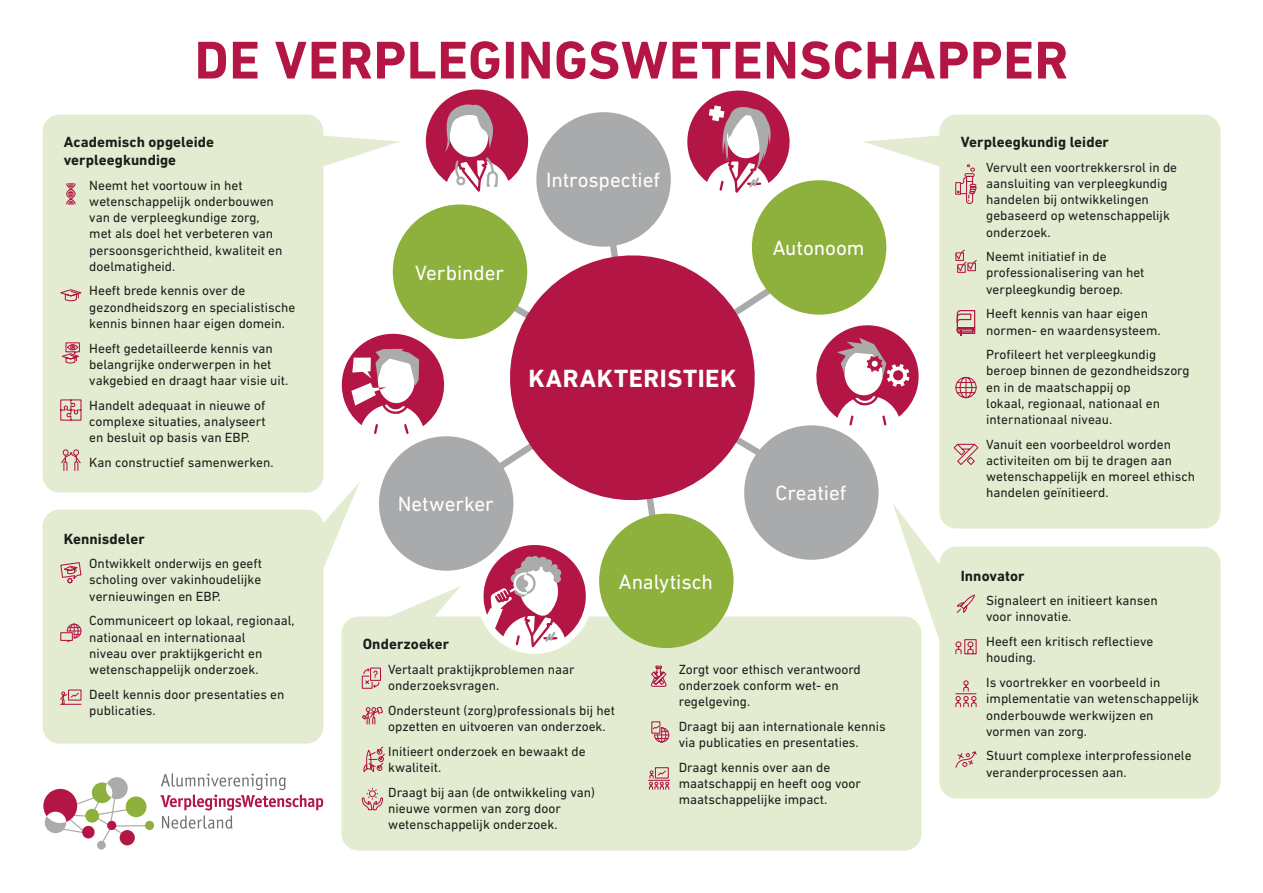
<style>
.page{position:relative;width:1263px;height:893px;background:#fff}
.page>*{position:absolute;margin:0;border:0;box-sizing:border-box;transform-origin:0 0}
.Titel{font:700 54px "DIN Next LT Pro";letter-spacing:.015em;color:#b31644}
.matrix_titel{font:700 25.35px "DIN Next LT Pro";letter-spacing:.025em;color:#fff}
.Matrix{font:21px "DIN Next LT Pro";letter-spacing:-.005em;color:#fff}
.Subtitels{font:700 15px/18px "DIN Next LT Pro";letter-spacing:.005em;color:#1d1d1b}
.opsommeling{font:13.5px/16.2px "DIN Next LT Pro";color:#1d1d1b}
</style>
<div class="page">
<div style="left:43px;top:115px;width:280px;height:378px;background:#e3ecd0;border-radius:17px"></div>
<div style="left:939px;top:115px;width:281px;height:414px;background:#e3ecd0;border-radius:17px"></div>
<div style="left:939px;top:547px;width:281px;height:252px;background:#e3ecd0;border-radius:17px"></div>
<div style="left:341px;top:617px;width:580px;height:234px;background:#e3ecd0;border-radius:17px"></div>
<div style="left:43px;top:510px;width:280px;height:234px;background:#e3ecd0;border-radius:17px"></div>
<div style="left:63px;top:449px;width:6px;height:7px;border:1px solid #b31644;border-radius:50%"></div>
<svg style="left:61px;top:451px;width:20px;height:20px"></svg>
<div style="left:73px;top:449px;width:6px;height:7px;border:1px solid #b31644;border-radius:50%"></div>
<svg style="left:60px;top:399px;width:22px;height:22px"></svg>
<svg style="left:61px;top:342px;width:19px;height:21px"></svg>
<svg style="left:66px;top:183px;width:10px;height:22px"></svg>
<svg style="left:60px;top:289px;width:22px;height:12px"></svg>
<svg style="left:60px;top:689px;width:22px;height:16px"></svg>
<svg style="left:60px;top:623px;width:22px;height:20px"></svg>
<svg style="left:60px;top:562px;width:22px;height:22px"></svg>
<hr style="left:115px;top:825px;width:33px;height:2px;background:#aaabab">
<div style="left:126px;top:796px;width:21px;height:21px;background:#8db13c;border-radius:50%"></div>
<div style="left:145px;top:821px;width:9px;height:9px;background:#8db13c;border-radius:50%"></div>
<div style="left:120px;top:830px;width:15px;height:15px;background:#b31645;border-radius:50%"></div>
<div style="left:97px;top:841px;width:9px;height:8px;background:#aaabab;border-radius:50%"></div>
<svg style="left:43px;top:777px;width:86px;height:66px"></svg>
<svg style="left:161px;top:773px;width:162px;height:56px"></svg>
<svg style="left:495px;top:241px;width:274px;height:274px;fill:#b31644"></svg>
<div style="left:393px;top:204px;width:134px;height:135px;background:#8db13c;border-radius:50%"></div>
<div style="left:744px;top:425px;width:135px;height:135px;background:#a9aaab;border-radius:50%"></div>
<div style="left:379px;top:436px;width:134px;height:135px;background:#a9aaab;border-radius:50%"></div>
<div style="left:752px;top:180px;width:134px;height:135px;background:#8db13c;border-radius:50%"></div>
<div style="left:599px;top:514px;width:134px;height:134px;background:#8db13c;border-radius:50%"></div>
<div style="left:536px;top:112px;width:135px;height:135px;background:#a9aaab;border-radius:50%"></div>
<svg style="left:812px;top:325px;width:107px;height:102px"></svg>
<svg style="left:425px;top:89px;width:104px;height:103px"></svg>
<svg style="left:341px;top:328px;width:107px;height:106px"></svg>
<svg style="left:687px;top:90px;width:106px;height:108px"></svg>
<svg style="left:478px;top:540px;width:112px;height:112px"></svg>
<svg style="left:956px;top:595px;width:20px;height:18px"></svg>
<svg style="left:955px;top:751px;width:22px;height:17px"></svg>
<svg style="left:955px;top:639px;width:22px;height:16px"></svg>
<svg style="left:955px;top:680px;width:22px;height:28px"></svg>
<svg style="left:955px;top:376px;width:22px;height:23px"></svg>
<svg style="left:953px;top:443px;width:26px;height:22px"></svg>
<svg style="left:955px;top:249px;width:22px;height:24px"></svg>
<svg style="left:955px;top:164px;width:22px;height:40px"></svg>
<svg style="left:956px;top:310px;width:20px;height:25px"></svg>
<svg style="left:650px;top:665px;width:17px;height:22px"></svg>
<svg style="left:362px;top:706px;width:21px;height:19px"></svg>
<svg style="left:361px;top:667px;width:20px;height:22px"></svg>
<svg style="left:361px;top:787px;width:22px;height:24px"></svg>
<svg style="left:651px;top:721px;width:19px;height:22px"></svg>
<svg style="left:363px;top:746px;width:22px;height:26px"></svg>
<svg style="left:648px;top:767px;width:23px;height:23px"></svg>
<svg style="left:387px;top:586px;width:74px;height:31px"></svg>
<svg style="left:323px;top:135px;width:76px;height:34px"></svg>
<svg style="left:864px;top:135px;width:76px;height:34px"></svg>
<svg style="left:316px;top:482px;width:44px;height:101px"></svg>
<svg style="left:892px;top:503px;width:49px;height:139px"></svg>
<p class="Titel" style="left:195px;top:29px;width:875px">DE VERPLEGINGSWETENSCHAPPER</p>
<p class="Subtitels" style="left:64px;top:133px;width:152px">Academisch opgeleide verpleegkundige</p>
<p class="opsommeling" style="left:89px;top:177px;width:195px">Neemt het voortouw in het wetenschappelijk onderbouwen van de verpleegkundige zorg, met als doel het verbeteren van persoonsgerichtheid, kwaliteit en doelmatigheid.</p>
<p class="opsommeling" style="left:89px;top:283px;width:208px">Heeft brede kennis over de gezondheidszorg en specialistische kennis binnen haar eigen domein.</p>
<p class="opsommeling" style="left:89px;top:340px;width:201px">Heeft gedetailleerde kennis van belangrijke onderwerpen in het vakgebied en draagt haar visie uit.</p>
<p class="opsommeling" style="left:89px;top:397px;width:178px;text-align:justify">Handelt adequaat in nieuwe of complexe situaties, analyseert en besluit op basis van EBP.</p>
<p class="opsommeling" style="left:89px;top:454px;width:186px">Kan constructief samenwerken.</p>
<p class="Subtitels" style="left:64px;top:529px;width:83px">Kennisdeler</p>
<p class="opsommeling" style="left:89px;top:555px;width:174px;text-align:justify">Ontwikkelt onderwijs en geeft scholing over vakinhoudelijke vernieuwingen en EBP.</p>
<p class="opsommeling" style="left:89px;top:612px;width:207px">Communiceert op lokaal, regionaal, nationaal en internationaal<br>niveau over praktijkgericht en wetenschappelijk onderzoek.</p>
<p class="opsommeling" style="left:89px;top:686px;width:197px">Deelt kennis door presentaties en publicaties.</p>
<p class="Matrix" style="left:415px;top:260px;width:90px">Verbinder</p>
<p class="Matrix" style="left:546px;top:168px;width:115px">Introspectief</p>
<p class="matrix_titel" style="left:528px;top:364px;width:209px">KARAKTERISTIEK</p>
<p class="Matrix" style="left:773px;top:236px;width:93px">Autonoom</p>
<p class="Matrix" style="left:398px;top:492px;width:98px">Netwerker</p>
<p class="Matrix" style="left:619px;top:569px;width:96px">Analytisch</p>
<p class="Matrix" style="left:775px;top:481px;width:72px">Creatief</p>
<p class="Subtitels" style="left:363px;top:635px;width:88px">Onderzoeker</p>
<p class="opsommeling" style="left:388px;top:661px;width:188px">Vertaalt praktijkproblemen naar onderzoeksvragen.</p>
<p class="opsommeling" style="left:388px;top:702px;width:228px">Ondersteunt (zorg)professionals bij het opzetten en uitvoeren van onderzoek.</p>
<p class="opsommeling" style="left:388px;top:743px;width:199px">Initieert onderzoek en bewaakt de kwaliteit.</p>
<p class="opsommeling" style="left:388px;top:784px;width:208px">Draagt bij aan (de ontwikkeling van) nieuwe vormen van zorg door wetenschappelijk onderzoek.</p>
<p class="opsommeling" style="left:679px;top:661px;width:184px">Zorgt voor ethisch verantwoord onderzoek conform wet- en regelgeving.</p>
<p class="opsommeling" style="left:679px;top:718px;width:208px">Draagt bij aan internationale kennis via publicaties en presentaties.</p>
<p class="opsommeling" style="left:679px;top:759px;width:184px">Draagt kennis over aan de maatschappij en heeft oog voor maatschappelijke impact.</p>
<p class="Subtitels" style="left:961px;top:133px;width:150px">Verpleegkundig leider</p>
<p class="opsommeling" style="left:986px;top:159px;width:192px">Vervult een voortrekkersrol in de aansluiting van verpleegkundig handelen bij ontwikkelingen gebaseerd op wetenschappelijk onderzoek.</p>
<p class="opsommeling" style="left:986px;top:248px;width:160px">Neemt initiatief in de professionalisering van het verpleegkundig beroep.</p>
<p class="opsommeling" style="left:986px;top:305px;width:176px">Heeft kennis van haar eigen normen- en waardensysteem.</p>
<p class="opsommeling" style="left:986px;top:346px;width:205px">Profileert het verpleegkundig beroep binnen de gezondheidszorg en in de maatschappij op<br>lokaal, regionaal, nationaal en internationaal niveau.</p>
<p class="opsommeling" style="left:986px;top:436px;width:211px">Vanuit een voorbeeldrol worden activiteiten om bij te dragen aan wetenschappelijk en moreel ethisch handelen geïnitieerd.</p>
<p class="Subtitels" style="left:961px;top:566px;width:65px">Innovator</p>
<p class="opsommeling" style="left:986px;top:592px;width:173px">Signaleert en initieert kansen voor innovatie.</p>
<p class="opsommeling" style="left:986px;top:633px;width:169px">Heeft een kritisch reflectieve houding.</p>
<p class="opsommeling" style="left:986px;top:674px;width:214px">Is voortrekker en voorbeeld in implementatie van wetenschappelijk onderbouwde werkwijzen en vormen van zorg.</p>
<p class="opsommeling" style="left:986px;top:747px;width:207px">Stuurt complexe interprofessionele veranderprocessen aan.</p>
</div>
